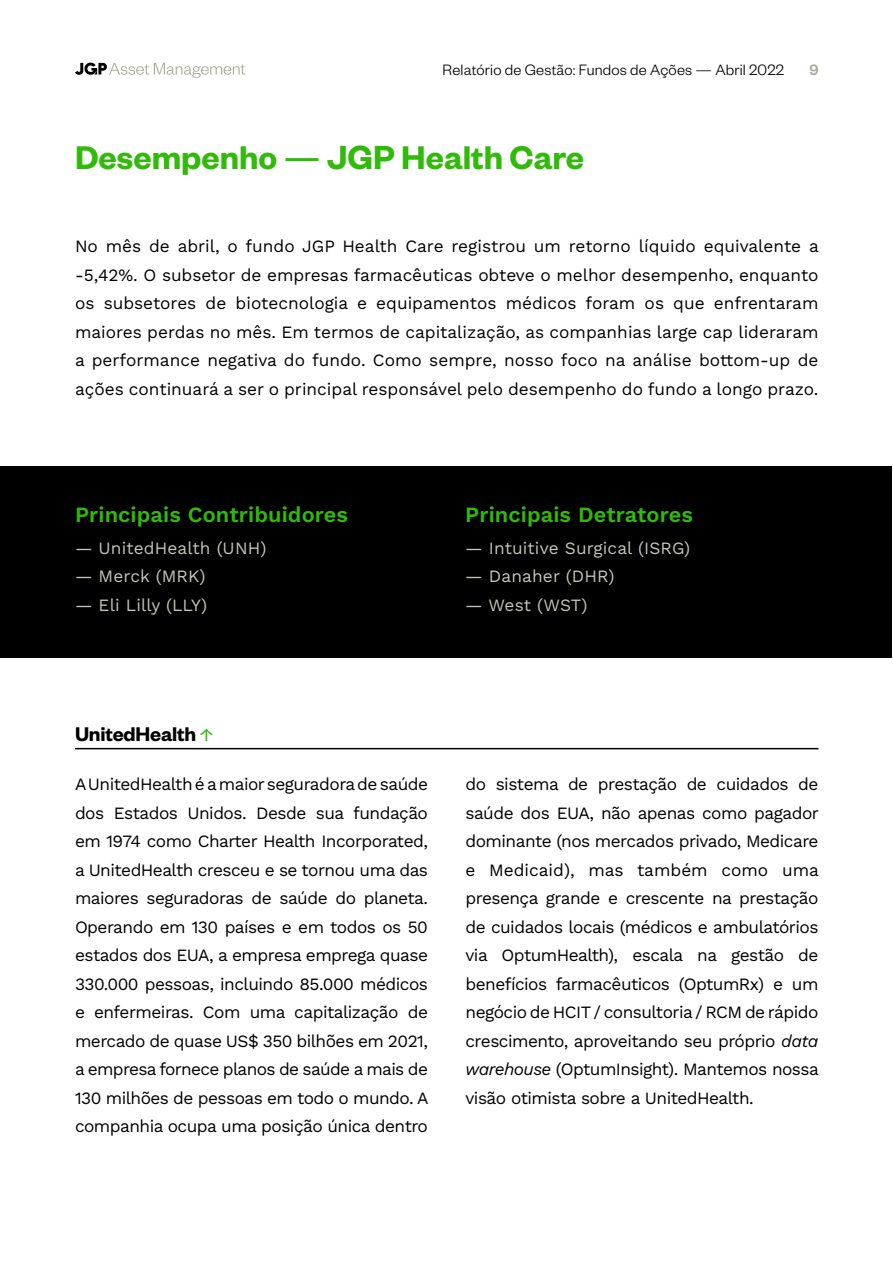
<style>
.page{position:relative;width:893px;height:1263px;background:#fff}
.page>*{position:absolute;margin:0;border:0;box-sizing:border-box;transform-origin:0 0}
.t1{font:600 36px "Founders Grotesk";color:#30ba09}
.t2{font:21.75px "Work Sans";letter-spacing:.005em;color:#30ba09}
.t3{font:600 21.75px "Founders Grotesk";letter-spacing:-.01em;color:#000}
.t4{font:17.25px/28.5px "Work Sans";letter-spacing:-.03em;color:#000;text-align:justify}
.t5{font:17.25px "Work Sans";letter-spacing:.01em;color:#c3c6b9}
.t6{font:300 16.5px "Founders Grotesk";letter-spacing:.01em;color:#000}
.t7{font:500 16.5px "Founders Grotesk";color:#a8ab9b}
.s1{font-weight:500;font-size:36.75px}
.s2{font-size:36.75px}
.s3{font-family:"Work Sans";font-weight:400;font-size:18.75px;color:#30ba09}
.s4{font-style:italic}
</style>
<div class="page">
<svg style="left:75px;top:63px;width:171px;height:15px"></svg>
<div style="left:1px;top:467px;width:891px;height:191px;background:#000"></div>
<hr style="left:75px;top:748px;width:743px;height:1px;background:#000">
<p class="t6" style="left:443px;top:60px;width:343px">Relatório de Gestão: Fundos de Ações — Abril 2022</p>
<p class="t7" style="left:809px;top:60px;width:11px">9</p>
<h1 class="t1" style="left:75px;top:134px;width:511px">Desempenho <span class="s1">—</span> <span class="s2">JGP</span> Health Care</h1>
<p class="t4" style="left:75px;top:232px;width:745px">No mês de abril, o fundo JGP Health Care registrou um retorno líquido equivalente a -5,42%. O subsetor de empresas farmacêuticas obteve o melhor desempenho, enquanto os subsetores de biotecnologia e equipamentos médicos foram os que enfrentaram maiores perdas no mês. Em termos de capitalização, as companhias large cap lideraram a performance negativa do fundo. Como sempre, nosso foco na análise bottom-up de ações continuará a ser o principal responsável pelo desempenho do fundo a longo prazo.</p>
<p class="t2" style="left:75px;top:498px;width:275px">Principais Contribuidores</p>
<p class="t5" style="left:75px;top:535px;width:193px">— UnitedHealth (UNH)</p>
<p class="t5" style="left:75px;top:563px;width:132px">— Merck (MRK)</p>
<p class="t5" style="left:75px;top:592px;width:134px">— Eli Lilly (LLY)</p>
<p class="t3" style="left:75px;top:720px;width:140px">UnitedHealth <span class="s3">↑</span></p>
<p class="t2" style="left:465px;top:498px;width:229px">Principais Detratores</p>
<p class="t5" style="left:465px;top:535px;width:227px">— Intuitive Surgical (ISRG)</p>
<p class="t5" style="left:465px;top:563px;width:151px">— Danaher (DHR)</p>
<p class="t5" style="left:465px;top:592px;width:124px">— West (WST)</p>
<p class="t4" style="left:75px;top:769px;width:355px">A UnitedHealth é a maior seguradora de saúde dos Estados Unidos. Desde sua fundação em 1974 como Charter Health Incorporated, a UnitedHealth cresceu e se tornou uma das maiores seguradoras de saúde do planeta.<br>Operando em 130 países e em todos os 50 estados dos EUA, a empresa emprega quase 330.000 pessoas, incluindo 85.000 médicos e enfermeiras. Com uma capitalização de mercado de quase US$ 350 bilhões em 2021, a empresa fornece planos de saúde a mais de 130 milhões de pessoas em todo o mundo. A companhia ocupa uma posição única dentro</p>
<p class="t4" style="left:465px;top:769px;width:355px">do sistema de prestação de cuidados de saúde dos EUA, não apenas como pagador dominante (nos mercados privado, Medicare e Medicaid), mas também como uma presença grande e crescente na prestação de cuidados locais (médicos e ambulatórios via OptumHealth), escala na gestão de benefícios farmacêuticos (OptumRx) e um negócio de HCIT / consultoria / RCM de rápido crescimento, aproveitando seu próprio <span class="s4">data warehouse</span> (OptumInsight). Mantemos nossa visão otimista sobre a UnitedHealth.</p>
</div>
